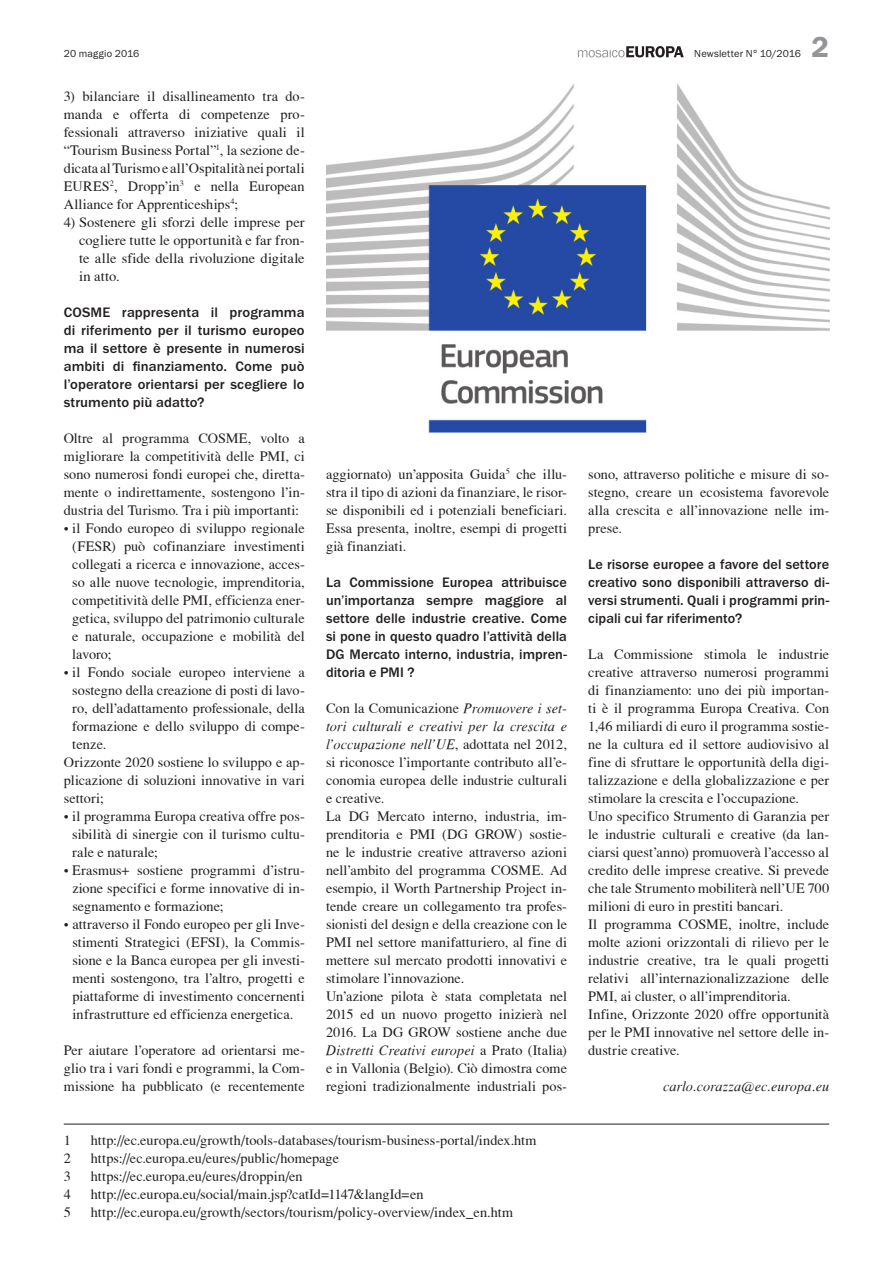
<style>
.page{position:relative;width:893px;height:1263px;background:#fff}
.page>*{position:absolute;margin:0;border:0;box-sizing:border-box;transform-origin:0 0}
.t1{font:600 30px "Franklin Gothic Itc T";color:#939598}
.t2{font:14.25px/18px "T Acc LAD";letter-spacing:.005em;color:#231f20;text-align:justify}
.t3{font:500 14.25px/18px "Franklin Gothic Itc T";letter-spacing:.005em;color:#231f20;text-align:justify}
.t4{font:14.25px/18px "T Acc LAD Italic";letter-spacing:.005em;color:#231f20}
.t5{font:10.5px "Franklin Gothic Itc T";letter-spacing:.01em;color:#231f20}
.s1{font-family:"T Acc LAD Italic"}
.s2{font-family:"T Acc LAD"}
</style>
<div class="page">
<svg style="left:578px;top:46px;width:106px;height:11px"></svg>
<hr style="left:64px;top:1124px;width:765px;height:1px;background:#231f20">
<img style="left:326px;top:84px;width:503px;height:349px">
<p class="t5" style="left:64px;top:48px;width:77px">20 maggio 2016</p>
<p class="t5" style="left:694px;top:48px;width:108px">Newsletter N° 10/2016</p>
<h1 class="t1" style="left:812px;top:30px;width:19px">2</h1>
<p class="t2" style="left:64px;top:87px;width:242px">3) bilanciare il disallineamento tra do&shy;manda e offerta di competenze pro&shy;fessionali attraverso iniziative quali il “Tourism Business Portal”<sup>1</sup>, la sezione de&shy;dicata al Turismo e all’Ospitalità nei portali EURES<sup>2</sup>, Dropp’in<sup>3</sup> e nella European Alliance for Apprenticeships<sup>4</sup>;</p>
<p class="t2" style="left:79px;top:213px;width:227px;text-indent:-15px">4) Sostenere gli sforzi delle imprese per cogliere tutte le opportunità e far fron&shy;te alle sfide della rivoluzione digitale in atto.</p>
<p class="t3" style="left:64px;top:303px;width:242px">COSME rappresenta il programma di riferimento per il turismo europeo ma il settore è presente in numerosi ambiti di finanziamento. Come può l’operatore orientarsi per scegliere lo strumento più adatto?</p>
<p class="t2" style="left:64px;top:429px;width:242px">Oltre al programma COSME, volto a migliorare la competitività delle PMI, ci sono numerosi fondi europei che, diretta&shy;mente o indirettamente, sostengono l’in&shy;dustria del Turismo. Tra i più importanti:</p>
<p class="t2" style="left:72px;top:519px;width:234px;text-indent:-9px">• il Fondo europeo di sviluppo regionale (FESR) può cofinanziare investimenti collegati a ricerca e innovazione, acces&shy;so alle nuove tecnologie, imprenditoria, competitività delle PMI, efficienza ener&shy;getica, sviluppo del patrimonio culturale e naturale, occupazione e mobilità del lavoro;</p>
<p class="t2" style="left:64px;top:663px;width:242px">• il Fondo sociale europeo interviene a</p>
<p class="t2" style="left:72px;top:681px;width:234px">sostegno della creazione di posti di lavo-</p>
<p class="t2" style="left:72px;top:699px;width:234px">ro, dell’adattamento professionale, della</p>
<p class="t2" style="left:72px;top:717px;width:234px">formazione e dello sviluppo di compe-</p>
<p class="t2" style="left:72px;top:735px;width:36px">tenze.</p>
<p class="t2" style="left:64px;top:753px;width:242px">Orizzonte 2020 sostiene lo sviluppo e ap-</p>
<p class="t2" style="left:64px;top:771px;width:242px">plicazione di soluzioni innovative in vari</p>
<p class="t2" style="left:64px;top:789px;width:42px">settori;</p>
<p class="t2" style="left:72px;top:807px;width:234px;text-indent:-9px">• il programma Europa creativa offre pos&shy;sibilità di sinergie con il turismo cultu&shy;rale e naturale;</p>
<p class="t2" style="left:72px;top:861px;width:234px;text-indent:-9px">• Erasmus+ sostiene programmi d’istru&shy;zione specifici e forme innovative di in&shy;segnamento e formazione;</p>
<p class="t2" style="left:64px;top:915px;width:242px;text-align:center">• attraverso il Fondo europeo per gli Inve&shy;stimenti Strategici (EFSI), la Commis&shy;sione e la Banca europea per gli investi&shy;menti sostengono, tra l’altro, progetti e piattaforme di investimento concernenti infrastrutture ed efficienza energetica.</p>
<p class="t2" style="left:64px;top:1041px;width:242px">Per aiutare l’operatore ad orientarsi me&shy;glio tra i vari fondi e programmi, la Com&shy;missione ha pubblicato (e recentemente</p>
<p class="t2" style="left:326px;top:465px;width:242px">aggiornato) un’apposita Guida<sup>5</sup> che illu&shy;stra il tipo di azioni da finanziare, le risor&shy;se disponibili ed i potenziali beneficiari.<br>Essa presenta, inoltre, esempi di progetti già finanziati.</p>
<p class="t3" style="left:326px;top:573px;width:242px">La Commissione Europea attribuisce un’importanza sempre maggiore al settore delle industrie creative. Come si pone in questo quadro l’attività della DG Mercato interno, industria, impren&shy;ditoria e PMI ?</p>
<p class="t2" style="left:326px;top:699px;width:242px">Con la Comunicazione <span class="s1">Promuovere i set-</span></p>
<p class="t4" style="left:326px;top:717px;width:242px">tori culturali e creativi per la crescita e l’occupazione nell’UE<span class="s2">, adottata nel 2012,</span></p>
<p class="t2" style="left:326px;top:753px;width:242px;text-align:left">si riconosce l’importante contributo all’e&shy;conomia europea delle industrie culturali e creative.<br>La DG Mercato interno, industria, im&shy;prenditoria e PMI (DG GROW) sostie&shy;ne le industrie creative attraverso azioni nell’ambito del programma COSME. Ad esempio, il Worth Partnership Project in&shy;tende creare un collegamento tra profes&shy;sionisti del design e della creazione con le PMI nel settore manifatturiero, al fine di mettere sul mercato prodotti innovativi e stimolare l’innovazione.<br>Un’azione pilota è stata completata nel 2015 ed un nuovo progetto inizierà nel 2016. La DG GROW sostiene anche due</p>
<p class="t4" style="left:326px;top:1041px;width:242px">Distretti Creativi europei <span class="s2">a Prato (Italia)</span></p>
<p class="t2" style="left:326px;top:1059px;width:242px">e in Vallonia (Belgio). Ciò dimostra come regioni tradizionalmente industriali pos-</p>
<p class="t2" style="left:64px;top:1131px;width:9px">1</p>
<p class="t2" style="left:91px;top:1131px;width:447px">http://ec.europa.eu/growth/tools-databases/tourism-business-portal/index.htm</p>
<p class="t2" style="left:64px;top:1149px;width:9px">2</p>
<p class="t2" style="left:91px;top:1149px;width:250px">https://ec.europa.eu/eures/public/homepage</p>
<p class="t2" style="left:64px;top:1167px;width:9px">3</p>
<p class="t2" style="left:91px;top:1167px;width:213px">https://ec.europa.eu/eures/droppin/en</p>
<p class="t2" style="left:64px;top:1185px;width:9px">4</p>
<p class="t2" style="left:91px;top:1185px;width:334px">http://ec.europa.eu/social/main.jsp?catId=1147&amp;langId=en</p>
<p class="t2" style="left:64px;top:1203px;width:9px">5</p>
<p class="t2" style="left:91px;top:1203px;width:424px">http://ec.europa.eu/growth/sectors/tourism/policy-overview/index_en.htm</p>
<p class="t2" style="left:588px;top:465px;width:242px">sono, attraverso politiche e misure di so&shy;stegno, creare un ecosistema favorevole alla crescita e all’innovazione nelle im&shy;prese.</p>
<p class="t3" style="left:588px;top:555px;width:242px">Le risorse europee a favore del settore creativo sono disponibili attraverso di&shy;versi strumenti. Quali i programmi prin&shy;cipali cui far riferimento?</p>
<p class="t2" style="left:588px;top:645px;width:242px;text-align:left">La Commissione stimola le industrie creative attraverso numerosi programmi di finanziamento: uno dei più importan&shy;ti è il programma Europa Creativa. Con 1,46 miliardi di euro il programma sostie&shy;ne la cultura ed il settore audiovisivo al fine di sfruttare le opportunità della digi&shy;talizzazione e della globalizzazione e per stimolare la crescita e l’occupazione.<br>Uno specifico Strumento di Garanzia per le industrie culturali e creative (da lan&shy;ciarsi quest’anno) promuoverà l’accesso al credito delle imprese creative. Si prevede che tale Strumento mobiliterà nell’UE 700 milioni di euro in prestiti bancari.<br>Il programma COSME, inoltre, include molte azioni orizzontali di rilievo per le industrie creative, tra le quali progetti relativi all’internazionalizzazione delle PMI, ai cluster, o all’imprenditoria.<br>Infine, Orizzonte 2020 offre opportunità per le PMI innovative nel settore delle in&shy;dustrie creative.</p>
<p class="t4" style="left:663px;top:1077px;width:168px">carlo.corazza@ec.europa.eu</p>
</div>
